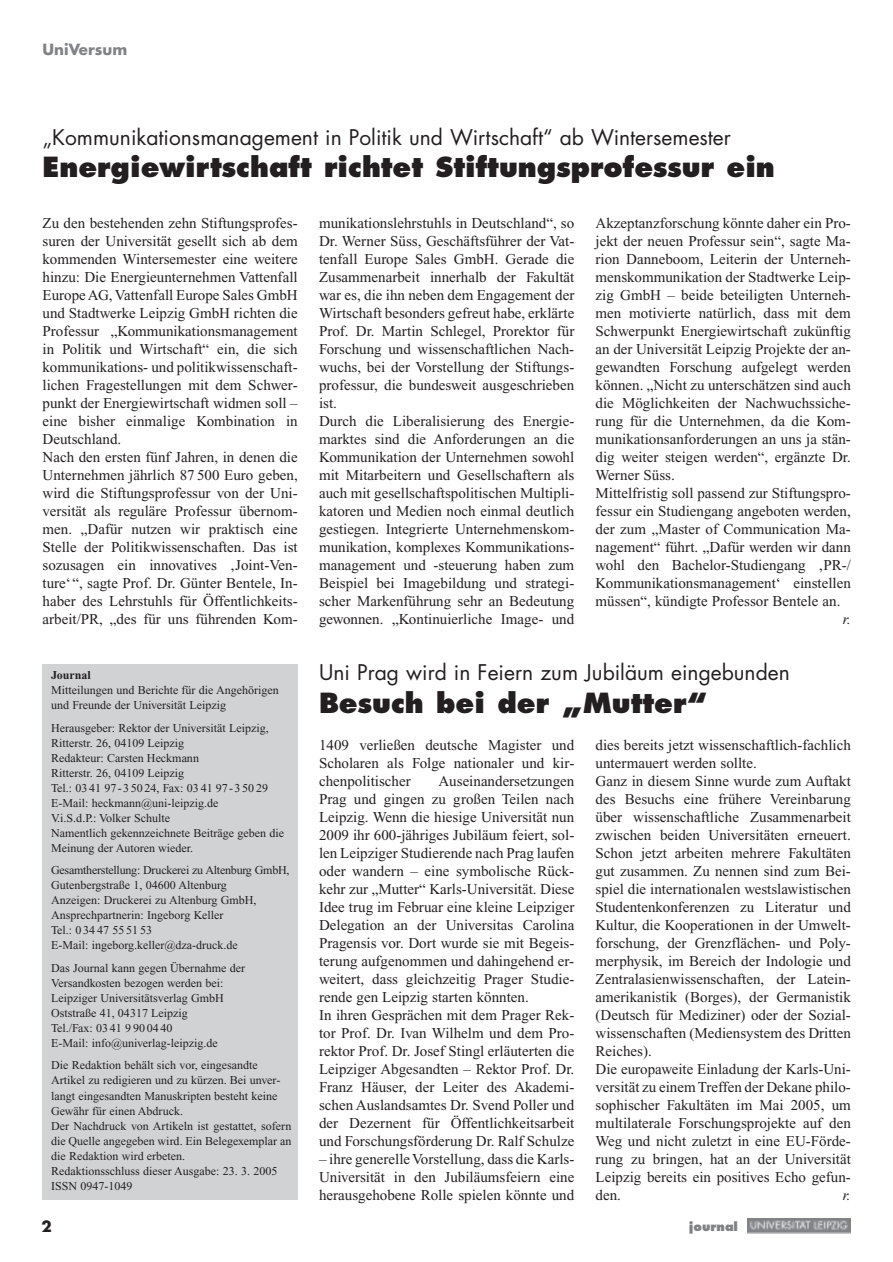
<style>
.page{position:relative;width:893px;height:1262px;background:#fff}
.page>*{position:absolute;margin:0;border:0;box-sizing:border-box;transform-origin:0 0}
.t1{font:800 27px "Futura";color:#231f20}
.t2{font:21px "Futura";color:#231f20}
.t3{font:15px/18px "Times New Roman";color:#231f20}
.t4{font:700 15px "Futura";color:#808285}
.t5{font:italic 15px "Times New Roman";color:#231f20}
.t6{font:700 15px "Futura";color:#231f20}
.t7{font:12px/15px "Times New Roman";color:#231f20}
.t8{font:800 12px "Futura";color:#808285}
.t9{font:700 12px "Times New Roman";color:#231f20}
</style>
<div class="page">
<div style="left:747px;top:1218px;width:103px;height:16px;background:#c7c8ca"></div>
<img style="left:747px;top:1218px;width:103px;height:15px">
<div style="left:43px;top:663px;width:255px;height:536px;background:#d1d2d4"></div>
<p class="t4" style="left:43px;top:43px;width:86px">UniVersum</p>
<h2 class="t2" style="left:43px;top:128px;width:690px">„Kommunikationsmanagement in Politik und Wirtschaft“ ab Wintersemester</h2>
<h1 class="t1" style="left:43px;top:155px;width:734px">Energiewirtschaft richtet Stiftungsprofessur ein</h1>
<p class="t3" style="left:43px;top:215px;width:257px">Zu den bestehenden zehn Stiftungsprofes&shy;suren der Universität gesellt sich ab dem kommenden Wintersemester eine weitere hinzu: Die Energieunternehmen Vattenfall Europe AG, Vattenfall Europe Sales GmbH und Stadtwerke Leipzig GmbH richten die Professur „Kommunikationsmanagement in Politik und Wirtschaft“ ein, die sich kommunikations- und politikwissenschaft&shy;lichen Fragestellungen mit dem Schwer&shy;punkt der Energiewirtschaft widmen soll – eine bisher einmalige Kombination in Deutschland.<br>Nach den ersten fünf Jahren, in denen die Unternehmen jährlich 87 500 Euro geben, wird die Stiftungsprofessur von der Uni&shy;versität als reguläre Professur übernom&shy;men. „Dafür nutzen wir praktisch eine Stelle der Politikwissenschaften. Das ist sozusagen ein innovatives ‚Joint-Ven&shy;ture‘“, sagte Prof. Dr. Günter Bentele, In&shy;haber des Lehrstuhls für Öffentlichkeits&shy;arbeit/PR, „des für uns führenden Kom-</p>
<p class="t9" style="left:51px;top:671px;width:41px">Journal</p>
<p class="t7" style="left:51px;top:684px;width:229px">Mitteilungen und Berichte für die Angehörigen und Freunde der Universität Leipzig</p>
<p class="t7" style="left:51px;top:721px;width:234px">Herausgeber: Rektor der Universität Leipzig, Ritterstr. 26, 04109 Leipzig<br>Redakteur: Carsten Heckmann<br>Ritterstr. 26, 04109 Leipzig<br>Tel.: 03 41 97-3 50 24, Fax: 03 41 97-3 50 29<br>E-Mail: heckmann@uni-leipzig.de<br>V.i.S.d.P.: Volker Schulte<br>Namentlich gekennzeichnete Beiträge geben die Meinung der Autoren wieder.</p>
<p class="t7" style="left:51px;top:864px;width:240px">Gesamtherstellung: Druckerei zu Altenburg GmbH, Gutenbergstraße 1, 04600 Altenburg<br>Anzeigen: Druckerei zu Altenburg GmbH, Ansprechpartnerin: Ingeborg Keller<br>Tel.: 0 34 47 55 51 53<br>E-Mail: ingeborg.keller@dza-druck.de</p>
<p class="t7" style="left:51px;top:961px;width:196px">Das Journal kann gegen Übernahme der Versandkosten bezogen werden bei:<br>Leipziger Universitätsverlag GmbH Oststraße 41, 04317 Leipzig<br>Tel./Fax: 03 41 9 90 04 40<br>E-Mail: info@univerlag-leipzig.de</p>
<p class="t7" style="left:51px;top:1059px;width:242px">Die Redaktion behält sich vor, eingesandte Artikel zu redigieren und zu kürzen. Bei unver&shy;langt eingesandten Manuskripten besteht keine Gewähr für einen Abdruck.<br>Der Nachdruck von Artikeln ist gestattet, sofern die Quelle angegeben wird. Ein Belegexemplar an die Redaktion wird erbeten.<br>Redaktionsschluss dieser Ausgabe: 23. 3. 2005<br>ISSN 0947-1049</p>
<p class="t3" style="left:319px;top:215px;width:257px">munikationslehrstuhls in Deutschland“, so Dr. Werner Süss, Geschäftsführer der Vat&shy;tenfall Europe Sales GmbH. Gerade die Zusammenarbeit innerhalb der Fakultät war es, die ihn neben dem Engagement der Wirtschaft besonders gefreut habe, erklärte Prof. Dr. Martin Schlegel, Prorektor für Forschung und wissenschaftlichen Nach&shy;wuchs, bei der Vorstellung der Stiftungs&shy;professur, die bundesweit ausgeschrieben ist.<br>Durch die Liberalisierung des Energie&shy;marktes sind die Anforderungen an die Kommunikation der Unternehmen sowohl mit Mitarbeitern und Gesellschaftern als auch mit gesellschaftspolitischen Multipli&shy;katoren und Medien noch einmal deutlich gestiegen. Integrierte Unternehmenskom&shy;munikation, komplexes Kommunikations&shy;management und -steuerung haben zum Beispiel bei Imagebildung und strategi&shy;scher Markenführung sehr an Bedeutung gewonnen. „Kontinuierliche Image- und</p>
<p class="t3" style="left:595px;top:215px;width:257px">Akzeptanzforschung könnte daher ein Pro&shy;jekt der neuen Professur sein“, sagte Ma&shy;rion Danneboom, Leiterin der Unterneh&shy;menskommunikation der Stadtwerke Leip&shy;zig GmbH – beide beteiligten Unterneh&shy;men motivierte natürlich, dass mit dem Schwerpunkt Energiewirtschaft zukünftig an der Universität Leipzig Projekte der an&shy;gewandten Forschung aufgelegt werden können. „Nicht zu unterschätzen sind auch die Möglichkeiten der Nachwuchssiche&shy;rung für die Unternehmen, da die Kom&shy;munikationsanforderungen an uns ja stän&shy;dig weiter steigen werden“, ergänzte Dr.<br>Werner Süss.<br>Mittelfristig soll passend zur Stiftungspro&shy;fessur ein Studiengang angeboten werden, der zum „Master of Communication Ma&shy;nagement“ führt. „Dafür werden wir dann wohl den Bachelor-Studiengang ‚PR-/ Kommunikationsmanagement‘ einstellen müssen“, kündigte Professor Bentele an.</p>
<p class="t5" style="left:842px;top:614px;width:9px">r.</p>
<h2 class="t2" style="left:319px;top:663px;width:472px">Uni Prag wird in Feiern zum Jubiläum eingebunden</h2>
<h1 class="t1" style="left:319px;top:691px;width:390px">Besuch bei der „Mutter“</h1>
<p class="t3" style="left:319px;top:737px;width:257px;text-align:justify">1409 verließen deutsche Magister und Scholaren als Folge nationaler und kir&shy;chenpolitischer</p>
<p class="t3" style="left:319px;top:773px;width:257px;text-indent:119px">Auseinandersetzungen Prag und gingen zu großen Teilen nach Leipzig. Wenn die hiesige Universität nun 2009 ihr 600-jähriges Jubiläum feiert, sol&shy;len Leipziger Studierende nach Prag laufen oder wandern – eine symbolische Rück&shy;kehr zur „Mutter“ Karls-Universität. Diese Idee trug im Februar eine kleine Leipziger Delegation an der Universitas Carolina Pragensis vor. Dort wurde sie mit Begeis&shy;terung aufgenommen und dahingehend er&shy;weitert, dass gleichzeitig Prager Studie&shy;rende gen Leipzig starten könnten.<br>In ihren Gesprächen mit dem Prager Rek&shy;tor Prof. Dr. Ivan Wilhelm und dem Pro&shy;rektor Prof. Dr. Josef Stingl erläuterten die Leipziger Abgesandten – Rektor Prof. Dr.<br>Franz Häuser, der Leiter des Akademi&shy;schen Auslandsamtes Dr. Svend Poller und der Dezernent für Öffentlichkeitsarbeit und Forschungsförderung Dr. Ralf Schulze</p>
<p class="t3" style="left:319px;top:1151px;width:257px;text-align:justify">– ihre generelle Vorstellung, dass die Karls-Universität in den Jubiläumsfeiern eine herausgehobene Rolle spielen könnte und</p>
<p class="t3" style="left:595px;top:737px;width:257px">dies bereits jetzt wissenschaftlich-fachlich untermauert werden sollte.<br>Ganz in diesem Sinne wurde zum Auftakt des Besuchs eine frühere Vereinbarung über wissenschaftliche Zusammenarbeit zwischen beiden Universitäten erneuert.<br>Schon jetzt arbeiten mehrere Fakultäten gut zusammen. Zu nennen sind zum Bei&shy;spiel die internationalen westslawistischen Studentenkonferenzen zu Literatur und Kultur, die Kooperationen in der Umwelt&shy;forschung, der Grenzflächen- und Poly&shy;merphysik, im Bereich der Indologie und Zentralasienwissenschaften, der Latein&shy;amerikanistik (Borges), der Germanistik (Deutsch für Mediziner) oder der Sozial&shy;wissenschaften (Mediensystem des Dritten Reiches).<br>Die europaweite Einladung der Karls-Uni&shy;versität zu einem Treffen der Dekane philo&shy;sophischer Fakultäten im Mai 2005, um multilaterale Forschungsprojekte auf den Weg und nicht zuletzt in eine EU-Förde&shy;rung zu bringen, hat an der Universität Leipzig bereits ein positives Echo gefun&shy;den.</p>
<p class="t5" style="left:842px;top:1190px;width:9px">r.</p>
<p class="t6" style="left:42px;top:1219px;width:12px">2</p>
<p class="t8" style="left:689px;top:1220px;width:51px">journal</p>
</div>
